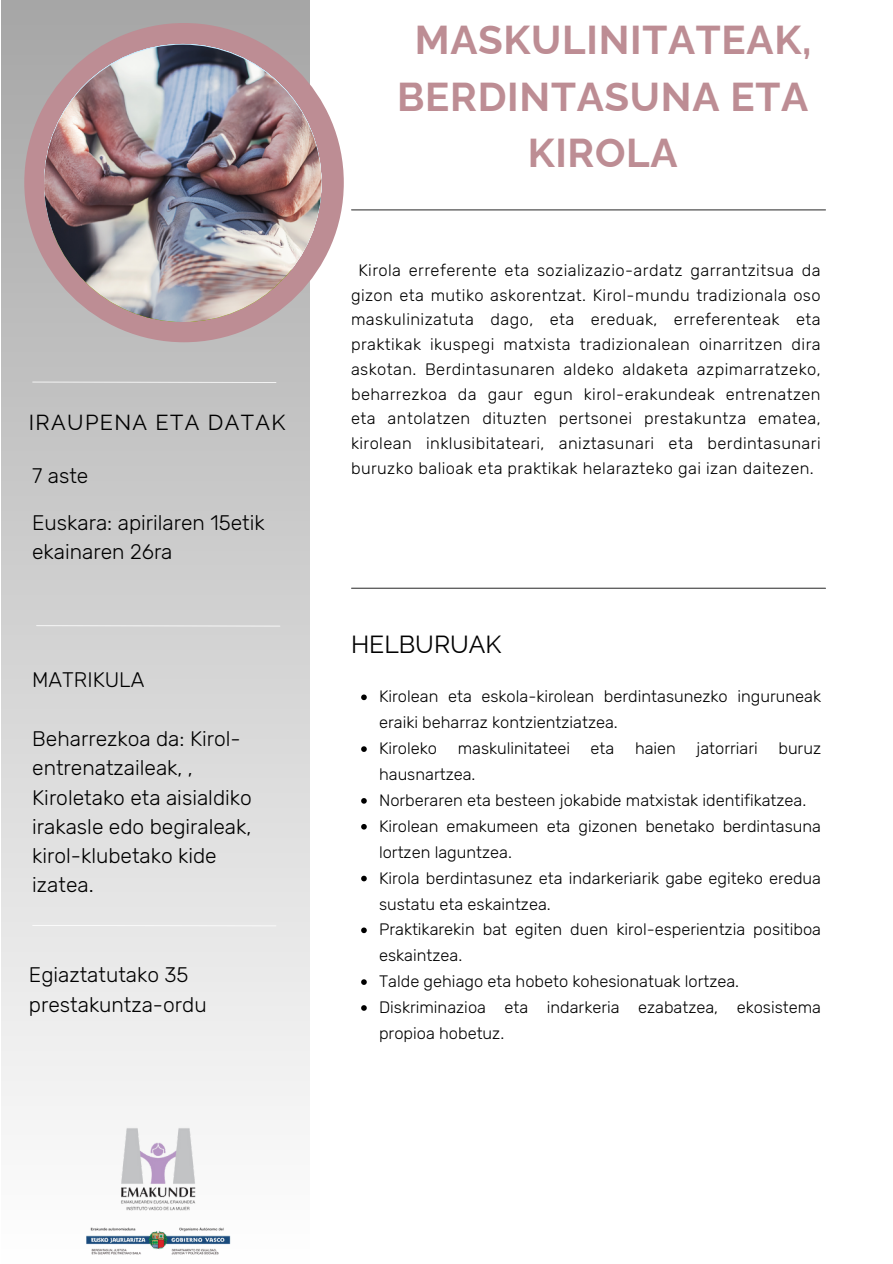
<style>
.page{position:relative;width:893px;height:1264px;background:#fff}
.page>*{position:absolute;margin:0;border:0;box-sizing:border-box;transform-origin:0 0}
.t1{font:700 40.35px/56.2px "Raleway";letter-spacing:.02em;color:#bd8d94;text-align:center}
.t2{font:24.75px "Raleway";color:#000}
.t3{font:21.75px "Raleway";letter-spacing:.06em;color:#000}
.t4{font:300 21px/29.2px "Rubik";color:#000}
.t5{font:300 16.5px/25.8px "Rubik";color:#000}
.t6{font:300 16.5px/24.8px "Rubik";letter-spacing:.025em;color:#000;text-align:center}
</style>
<div class="page">
<hr style="left:351px;top:209px;width:474px;height:1px;background:#000">
<hr style="left:351px;top:587px;width:474px;height:1px;background:#000">
<div style="left:1px;top:0;width:309px;height:1263px;background:linear-gradient(to bottom,#a6a6a6,#fefefe)"></div>
<svg style="left:24px;top:23px;width:320px;height:319px;background:#c2acaf"></svg>
<hr style="left:37px;top:625px;width:243px;height:1px;background:#fff">
<img style="left:84px;top:1126px;width:148px;height:135px">
<hr style="left:33px;top:381px;width:243px;height:2px;background:#fff">
<img style="left:44px;top:45px;width:277px;height:276px;border-radius:50%">
<hr style="left:33px;top:925px;width:243px;height:1px;background:#fff">
<svg style="left:361px;top:694px;width:6px;height:6px"></svg>
<svg style="left:361px;top:746px;width:6px;height:6px"></svg>
<svg style="left:361px;top:798px;width:6px;height:5px"></svg>
<svg style="left:361px;top:824px;width:6px;height:5px"></svg>
<svg style="left:361px;top:875px;width:6px;height:6px"></svg>
<svg style="left:361px;top:927px;width:6px;height:6px"></svg>
<svg style="left:361px;top:979px;width:6px;height:5px"></svg>
<svg style="left:361px;top:1005px;width:6px;height:5px"></svg>
<p class="t3" style="left:29px;top:409px;width:258px">IRAUPENA ETA DATAK</p>
<p class="t4" style="left:32px;top:461px;width:58px">7 aste</p>
<p class="t4" style="left:32px;top:508px;width:234px">Euskara: apirilaren 15etik ekainaren 26ra</p>
<p class="t4" style="left:32px;top:665px;width:114px">MATRIKULA</p>
<p class="t4" style="left:32px;top:724px;width:221px">Beharrezkoa da: Kirol&shy;entrenatzaileak, ,<br>Kiroletako eta aisialdiko irakasle edo begiraleak, kirol-klubetako kide izatea.</p>
<p class="t4" style="left:29px;top:960px;width:179px">Egiaztatutako 35 prestakuntza-ordu</p>
<p class="t1" style="left:397px;top:12px;width:416px">MASKULINITATEAK,<br>BERDINTASUNA ETA<br>KIROLA</p>
<p class="t6" style="left:351px;top:258px;width:471px">Kirola erreferente eta sozializazio-ardatz garrantzitsua da gizon eta mutiko askorentzat. Kirol-mundu tradizionala oso maskulinizatuta dago, eta ereduak, erreferenteak eta praktikak ikuspegi matxista tradizionalean oinarritzen dira askotan. Berdintasunaren aldeko aldaketa azpimarratzeko, beharrezkoa da gaur egun kirol-erakundeak entrenatzen eta antolatzen dituzten pertsonei prestakuntza ematea, kirolean inklusibitateari, aniztasunari eta berdintasunari buruzko balioak eta praktikak helarazteko gai izan daitezen.</p>
<p class="t2" style="left:351px;top:629px;width:152px">HELBURUAK</p>
<p class="t5" style="left:379px;top:684px;width:443px">Kirolean eta eskola-kirolean berdintasunezko inguruneak eraiki beharraz kontzientziatzea.</p>
<p class="t5" style="left:379px;top:735px;width:443px">Kiroleko maskulinitateei eta haien jatorriari buruz hausnartzea.</p>
<p class="t5" style="left:379px;top:787px;width:429px">Norberaren eta besteen jokabide matxistak identifikatzea.</p>
<p class="t5" style="left:379px;top:813px;width:443px">Kirolean emakumeen eta gizonen benetako berdintasuna lortzen laguntzea.</p>
<p class="t5" style="left:379px;top:865px;width:443px">Kirola berdintasunez eta indarkeriarik gabe egiteko eredua sustatu eta eskaintzea.</p>
<p class="t5" style="left:379px;top:916px;width:443px">Praktikarekin bat egiten duen kirol-esperientzia positiboa eskaintzea.</p>
<p class="t5" style="left:379px;top:968px;width:361px">Talde gehiago eta hobeto kohesionatuak lortzea.</p>
<p class="t5" style="left:379px;top:994px;width:443px">Diskriminazioa eta indarkeria ezabatzea, ekosistema propioa hobetuz.</p>
</div>
